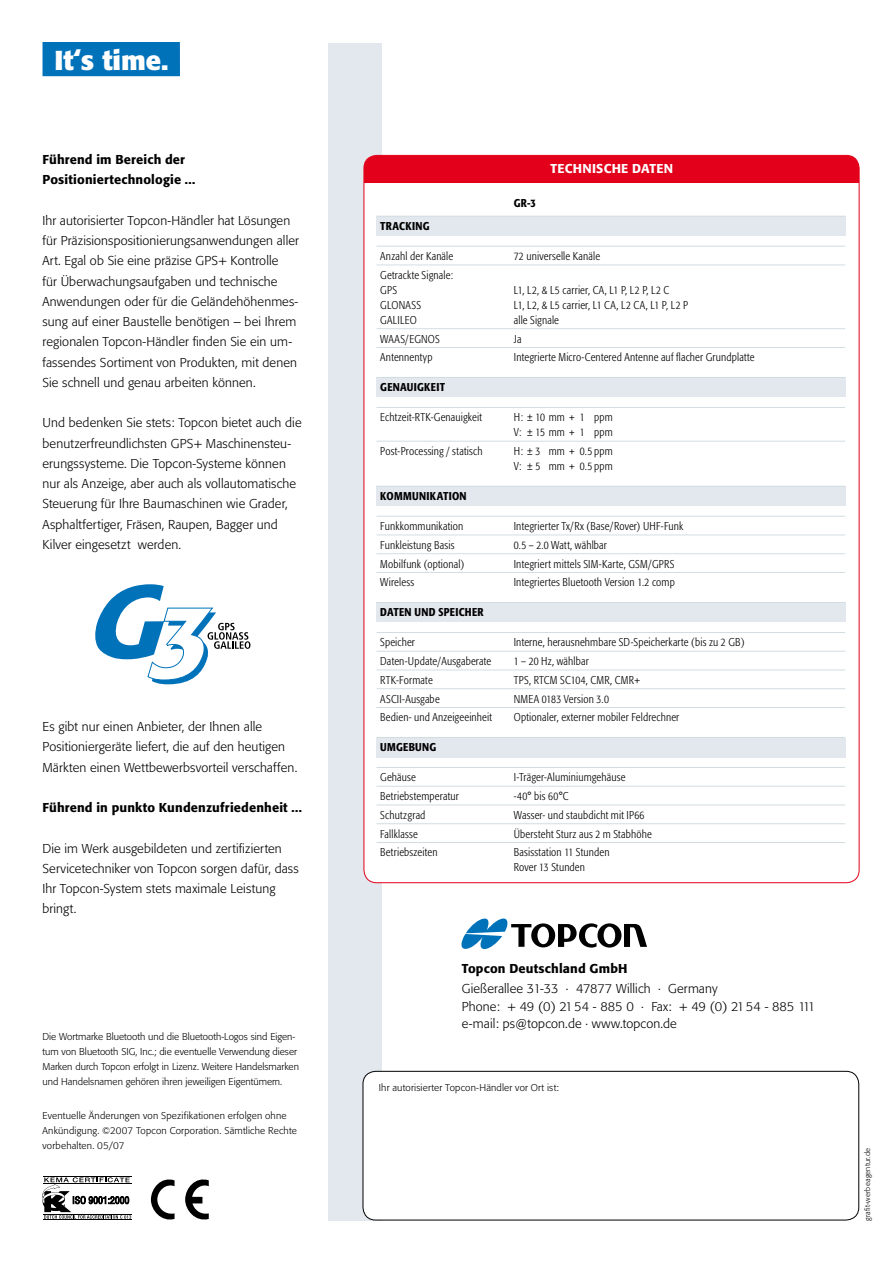
<style>
.page{position:relative;width:893px;height:1263px;background:#fff}
.page>*{position:absolute;margin:0;border:0;box-sizing:border-box;transform-origin:0 0}
.t1{font:700 27.15px "Formata";color:#fff}
.t2{font:300 12.75px/20.2px "Formata";letter-spacing:.01em;color:#000}
.t3{font:500 12.75px/20.2px "Formata";letter-spacing:.015em;color:#000}
.t4{font:500 12.75px "Formata";letter-spacing:.025em;color:#fff}
.t5{font:300 condensed 11.25px/15px "Formata";letter-spacing:.015em;color:#000}
.t6{font:500 condensed 11.25px "Formata";letter-spacing:.03em;color:#000}
.t7{font:300 9.75px/15px "Formata";color:#000}
.t8{font:300 9.75px/15px "Formata";letter-spacing:.02em;color:#000}
.t9{font:300 7.5px "Formata";letter-spacing:.02em;color:#000}
</style>
<div class="page">
<div style="left:328px;top:43px;width:54px;height:1177px;background:#e2e8ee"></div>
<div style="left:43px;top:42px;width:137px;height:34px;background:#0072ba"></div>
<div style="left:364px;top:155px;width:495px;height:728px;background:#fff;border-radius:13px"></div>
<div style="left:364px;top:155px;width:495px;height:28px;background:#e2001a"></div>
<div style="left:376px;top:737px;width:470px;height:20px;background:#e2e8ee"></div>
<div style="left:376px;top:602px;width:470px;height:20px;background:#e2e8ee"></div>
<div style="left:376px;top:486px;width:470px;height:20px;background:#e2e8ee"></div>
<div style="left:376px;top:377px;width:470px;height:20px;background:#e2e8ee"></div>
<div style="left:376px;top:216px;width:470px;height:20px;background:#e2e8ee"></div>
<hr style="left:376px;top:216px;width:469px;height:1px;background:#d2dde2">
<hr style="left:376px;top:246px;width:469px;height:1px;background:#d2dde2">
<hr style="left:376px;top:265px;width:469px;height:1px;background:#d2dde2">
<hr style="left:376px;top:328px;width:469px;height:1px;background:#d2dde2">
<hr style="left:376px;top:347px;width:469px;height:1px;background:#d2dde2">
<hr style="left:376px;top:377px;width:469px;height:1px;background:#d2dde2">
<hr style="left:376px;top:407px;width:469px;height:1px;background:#d2dde2">
<hr style="left:376px;top:441px;width:469px;height:1px;background:#d2dde2">
<hr style="left:376px;top:486px;width:469px;height:1px;background:#d2dde2">
<hr style="left:376px;top:516px;width:469px;height:1px;background:#d2dde2">
<hr style="left:376px;top:535px;width:469px;height:1px;background:#d2dde2">
<hr style="left:376px;top:553px;width:469px;height:1px;background:#d2dde2">
<hr style="left:376px;top:572px;width:469px;height:1px;background:#d2dde2">
<hr style="left:376px;top:602px;width:469px;height:1px;background:#d2dde2">
<hr style="left:376px;top:632px;width:469px;height:1px;background:#d2dde2">
<hr style="left:376px;top:651px;width:469px;height:1px;background:#d2dde2">
<hr style="left:376px;top:670px;width:469px;height:1px;background:#d2dde2">
<hr style="left:376px;top:688px;width:469px;height:1px;background:#d2dde2">
<hr style="left:376px;top:707px;width:469px;height:1px;background:#d2dde2">
<hr style="left:376px;top:737px;width:469px;height:1px;background:#d2dde2">
<hr style="left:376px;top:767px;width:469px;height:1px;background:#d2dde2">
<hr style="left:376px;top:786px;width:469px;height:1px;background:#d2dde2">
<hr style="left:376px;top:805px;width:469px;height:1px;background:#d2dde2">
<hr style="left:376px;top:823px;width:469px;height:1px;background:#d2dde2">
<hr style="left:376px;top:842px;width:469px;height:1px;background:#d2dde2">
<svg style="left:461px;top:918px;width:186px;height:31px"></svg>
<svg style="left:151px;top:1179px;width:24px;height:40px"></svg>
<svg style="left:185px;top:1179px;width:24px;height:40px"></svg>
<hr style="left:43px;top:1219px;width:89px;height:1px;background:#000">
<hr style="left:43px;top:1176px;width:88px;height:1px;background:#000">
<hr style="left:43px;top:1214px;width:89px;height:1px;background:#000">
<svg style="left:43px;top:1177px;width:88px;height:42px"></svg>
<svg style="left:95px;top:584px;width:155px;height:100px"></svg>
<div style="left:363px;top:1071px;width:496px;height:149px;background:#fff;border-radius:13px"></div>
<div style="left:363px;top:1071px;width:496px;height:149px;border:1px solid #000;border-radius:13px"></div>
<h1 class="t1" style="left:54px;top:43px;width:116px">It‘s time.</h1>
<p class="t3" style="left:43px;top:149px;width:154px">Führend im Bereich der<br>Positioniertechnologie ...</p>
<p class="t2" style="left:43px;top:210px;width:258px">Ihr autorisierter Topcon-Händler hat Lösungen für Präzisionspositionierungsanwendungen aller Art. Egal ob Sie eine präzise GPS+ Kontrolle<br>für Überwachungsaufgaben und technische Anwendungen oder für die Geländehöhenmes&shy;sung auf einer Baustelle benötigen – bei Ihrem regionalen Topcon-Händler finden Sie ein um&shy;fassendes Sortiment von Produkten, mit denen Sie schnell und genau arbeiten können.</p>
<p class="t2" style="left:43px;top:413px;width:261px">Und bedenken Sie stets: Topcon bietet auch die benutzerfreundlichsten GPS+ Maschinensteu&shy;erungssysteme. Die Topcon-Systeme können nur als Anzeige, aber auch als vollautomatische Steuerung für Ihre Baumaschinen wie Grader, Asphaltfertiger, Fräsen, Raupen, Bagger und Kilver eingesetzt werden.</p>
<p class="t2" style="left:43px;top:717px;width:256px">Es gibt nur einen Anbieter, der Ihnen alle<br>Positioniergeräte liefert, die auf den heutigen<br>Märkten einen Wettbewerbsvorteil verschaffen.</p>
<p class="t3" style="left:43px;top:797px;width:261px">Führend in punkto Kundenzufriedenheit ...</p>
<p class="t2" style="left:43px;top:838px;width:258px">Die im Werk ausgebildeten und zertifizierten Servicetechniker von Topcon sorgen dafür, dass Ihr Topcon-System stets maximale Leistung bringt.</p>
<p class="t7" style="left:43px;top:1029px;width:258px">Die Wortmarke Bluetooth und die Bluetooth-Logos sind Eigen&shy;tum von Bluetooth SIG, Inc.; die eventuelle Verwendung dieser Marken durch Topcon erfolgt in Lizenz. Weitere Handelsmarken und Handelsnamen gehören ihren jeweiligen Eigentümern.</p>
<p class="t8" style="left:43px;top:1108px;width:256px">Eventuelle Änderungen von Spezifikationen erfolgen ohne<br>Ankündigung. ©2007 Topcon Corporation. Sämtliche Rechte vorbehalten. 05/07</p>
<p class="t6" style="left:514px;top:196px;width:24px">GR-3</p>
<p class="t4" style="left:551px;top:161px;width:124px">TECHNISCHE DATEN</p>
<p class="t6" style="left:380px;top:219px;width:51px">TRACKING</p>
<p class="t5" style="left:380px;top:249px;width:74px">Anzahl der Kanäle</p>
<p class="t5" style="left:514px;top:249px;width:88px">72 universelle Kanäle</p>
<p class="t5" style="left:380px;top:267px;width:74px">Getrackte Signale:<br>GPS</p>
<p class="t5" style="left:514px;top:282px;width:157px">L1, L2, &amp; L5 carrier, CA, L1 P, L2 P, L2 C</p>
<p class="t5" style="left:380px;top:297px;width:42px">GLONASS</p>
<p class="t5" style="left:514px;top:297px;width:176px">L1, L2, &amp; L5 carrier, L1 CA, L2 CA, L1 P, L2 P</p>
<p class="t5" style="left:380px;top:312px;width:38px">GALILEO</p>
<p class="t5" style="left:514px;top:312px;width:47px">alle Signale</p>
<p class="t5" style="left:380px;top:331px;width:61px">WAAS/EGNOS</p>
<p class="t5" style="left:514px;top:331px;width:9px">Ja</p>
<p class="t5" style="left:380px;top:350px;width:54px">Antennentyp</p>
<p class="t5" style="left:514px;top:350px;width:242px">Integrierte Micro-Centered Antenne auf flacher Grundplatte</p>
<p class="t6" style="left:380px;top:380px;width:66px">GENAUIGKEIT</p>
<p class="t5" style="left:380px;top:410px;width:103px">Echtzeit-RTK-Genauigkeit</p>
<p class="t5" style="left:514px;top:410px;width:101px">H: ± 10 mm + 1 ppm<br>V: ± 15 mm + 1 ppm</p>
<p class="t5" style="left:380px;top:444px;width:104px">Post-Processing / statisch</p>
<p class="t5" style="left:514px;top:444px;width:100px">H: ± 3 mm + 0.5 ppm<br>V: ± 5 mm + 0.5 ppm</p>
<p class="t6" style="left:380px;top:489px;width:88px">KOMMUNIKATION</p>
<p class="t5" style="left:380px;top:519px;width:85px">Funkkommunikation</p>
<p class="t5" style="left:514px;top:519px;width:171px">Integrierter Tx/Rx (Base/Rover) UHF-Funk</p>
<p class="t5" style="left:380px;top:537px;width:76px">Funkleistung Basis</p>
<p class="t5" style="left:514px;top:537px;width:95px">0.5 – 2.0 Watt, wählbar</p>
<p class="t5" style="left:380px;top:556px;width:86px">Mobilfunk (optional)</p>
<p class="t5" style="left:514px;top:556px;width:162px">Integriert mittels SIM-Karte, GSM/GPRS</p>
<p class="t5" style="left:380px;top:575px;width:35px">Wireless</p>
<p class="t5" style="left:514px;top:575px;width:163px">Integriertes Bluetooth Version 1.2 comp</p>
<p class="t6" style="left:380px;top:605px;width:105px">DATEN UND SPEICHER</p>
<p class="t5" style="left:380px;top:635px;width:36px">Speicher</p>
<p class="t5" style="left:514px;top:635px;width:232px">Interne, herausnehmbare SD-Speicherkarte (bis zu 2 GB)</p>
<p class="t5" style="left:380px;top:654px;width:113px">Daten-Update/Ausgaberate</p>
<p class="t5" style="left:514px;top:654px;width:77px">1 – 20 Hz, wählbar</p>
<p class="t5" style="left:380px;top:672px;width:54px">RTK-Formate</p>
<p class="t5" style="left:514px;top:672px;width:128px">TPS, RTCM SC104, CMR, CMR+</p>
<p class="t5" style="left:380px;top:691px;width:61px">ASCII-Ausgabe</p>
<p class="t5" style="left:514px;top:691px;width:97px">NMEA 0183 Version 3.0</p>
<p class="t5" style="left:380px;top:710px;width:113px">Bedien- und Anzeigeeinheit</p>
<p class="t5" style="left:514px;top:710px;width:167px">Optionaler, externer mobiler Feldrechner</p>
<p class="t6" style="left:380px;top:740px;width:57px">UMGEBUNG</p>
<p class="t5" style="left:380px;top:770px;width:37px">Gehäuse</p>
<p class="t5" style="left:514px;top:770px;width:113px">I-Träger-Aluminiumgehäuse</p>
<p class="t5" style="left:380px;top:789px;width:80px">Betriebstemperatur</p>
<p class="t5" style="left:514px;top:789px;width:56px">-40° bis 60°C</p>
<p class="t5" style="left:380px;top:807px;width:47px">Schutzgrad</p>
<p class="t5" style="left:514px;top:807px;width:132px">Wasser- und staubdicht mit IP66</p>
<p class="t5" style="left:380px;top:826px;width:39px">Fallklasse</p>
<p class="t5" style="left:514px;top:826px;width:140px">Übersteht Sturz aus 2 m Stabhöhe</p>
<p class="t5" style="left:380px;top:845px;width:59px">Betriebszeiten</p>
<p class="t5" style="left:514px;top:845px;width:97px">Basisstation 11 Stunden<br>Rover 13 Stunden</p>
<p class="t3" style="left:462px;top:958px;width:167px">Topcon Deutschland GmbH</p>
<p class="t2" style="left:462px;top:980px;width:355px;line-height:17.2px">Gießerallee 31-33 · 47877 Willich · Germany<br>Phone: + 49 (0) 2154 - 885 0 · Fax: + 49 (0) 2154 - 885 111 e-mail: ps@topcon.de · www.topcon.de</p>
<p class="t8" style="left:379px;top:1080px;width:182px">Ihr autorisierter Topcon-Händler vor Ort ist:</p>
<p class="t9" style="left:863px;top:1221px;width:74px;rotate:-90deg">grafit-werbeagentur.de</p>
</div>
